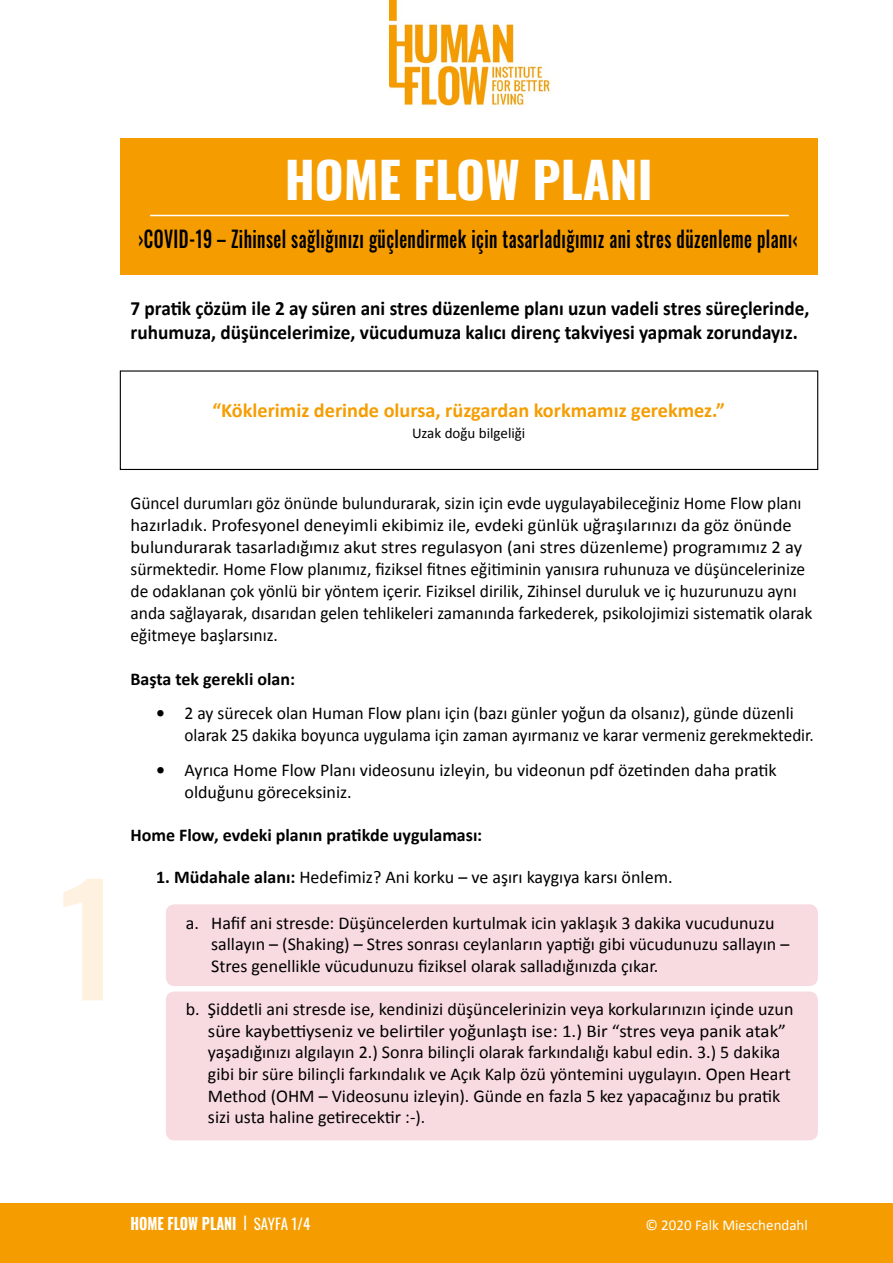
<style>
.page{position:relative;width:893px;height:1263px;background:#fff}
.page>*{position:absolute;margin:0;border:0;box-sizing:border-box;transform-origin:0 0}
.t1{font:500 150px "Oswald";color:#fef1df}
.t2{font:700 49.5px "Oswald";color:#fff}
.t3{font:500 22.65px "Oswald";letter-spacing:.025em;color:#000;scale:.78 1}
.t4{font:700 20.25px/24.3px "Calibri";color:#000;scale:.95 1}
.t5{font:700 20.25px "Calibri";color:#f59d00}
.t6{font:18px/21.6px "Calibri";color:#000}
.t7{font:18px/21.9px "Calibri";color:#000;scale:.96 1}
.t8{font:700 18px "Calibri";color:#000}
.t9{font:700 16.05px "Oswald";color:#fff;scale:.89 1}
.t10{font:15px "Calibri";color:#fff}
.t11{font:15px "Calibri";color:#000}
.s1{font-weight:700}
.s2{font-weight:400;font-size:15px}
</style>
<div class="page">
<div style="left:120px;top:138px;width:698px;height:136px;background:#f59d00"></div>
<div style="left:0;top:1203px;width:893px;height:60px;background:#f59d00"></div>
<img style="left:389px;top:0;width:161px;height:106px">
<hr style="left:150px;top:215px;width:639px;height:1px;background:#fff">
<div style="left:120px;top:370px;width:698px;height:100px;border:1px solid #000"></div>
<div style="left:166px;top:904px;width:652px;height:82px;background:#f8dae1;border-radius:9px"></div>
<div style="left:166px;top:991px;width:652px;height:149px;background:#f8dae1;border-radius:9px"></div>
<p class="t1" style="left:60px;top:861px;width:60px">1</p>
<p class="t2" style="left:285px;top:154px;width:369px">HOME FLOW PLANI</p>
<p class="t3" style="left:139px;top:227px;width:846px">›COVID-19 – Zihinsel sağlığınızı güçlendirmek için tasarladığımız ani stres düzenleme planı‹</p>
<p class="t4" style="left:131px;top:295px;width:716px">7 pratik çözüm ile 2 ay süren ani stres düzenleme planı uzun vadeli stres süreçlerinde, ruhumuza, düşüncelerimize, vücudumuza kalıcı direnç takviyesi yapmak zorundayız.</p>
<p class="t5" style="left:212px;top:396px;width:514px">“Köklerimiz derinde olursa, rüzgardan korkmamız gerekmez.”</p>
<p class="t11" style="left:412px;top:423px;width:115px">Uzak doğu bilgeliği</p>
<p class="t7" style="left:131px;top:492px;width:712px">Güncel durumları göz önünde bulundurarak, sizin için evde uygulayabileceğiniz Home Flow planı hazırladık. Profesyonel deneyimli ekibimiz ile, evdeki günlük uğraşılarınızı da göz önünde bulundurarak tasarladığımız akut stres regulasyon (ani stres düzenleme) programımız 2 ay sürmektedir. Home Flow planımız, fiziksel fitnes eğitiminin yanısıra ruhunuza ve düşüncelerinize de odaklanan çok yönlü bir yöntem içerir. Fiziksel dirilik, Zihinsel duruluk ve iç huzurunuzu aynı anda sağlayarak, dısarıdan gelen tehlikeleri zamanında farkederek, psikolojimizi sistematik olarak eğitmeye başlarsınız.</p>
<p class="t8" style="left:131px;top:666px;width:166px">Başta tek gerekli olan:</p>
<p class="t6" style="left:185px;top:702px;width:631px;text-indent:-28px"><span class="s1">•</span> 2 ay sürecek olan Human Flow planı için (bazı günler yoğun da olsanız), günde düzenli olarak 25 dakika boyunca uygulama için zaman ayırmanız ve karar vermeniz gerekmektedir.</p>
<p class="t6" style="left:185px;top:758px;width:594px;text-indent:-28px"><span class="s1">•</span> Ayrıca Home Flow Planı videosunu izleyin, bu videonun pdf özetinden daha pratik olduğunu göreceksiniz.</p>
<p class="t8" style="left:131px;top:822px;width:353px">Home Flow, evdeki planın pratikde uygulaması:</p>
<p class="t6" style="left:156px;top:866px;width:518px"><span class="s1">1. Müdahale alanı:</span> Hedefimiz? Ani korku – ve aşırı kaygıya karsı önlem.</p>
<p class="t6" style="left:211px;top:911px;width:580px;text-indent:-25px">a. Hafif ani stresde: Düşüncelerden kurtulmak icin yaklaşık 3 dakika vucudunuzu sallayın – (Shaking) – Stres sonrası ceylanların yaptiğı gibi vücudunuzu sallayın –<br>Stres genellikle vücudunuzu fiziksel olarak salladığınızda çıkar.</p>
<p class="t6" style="left:208px;top:998px;width:587px;text-indent:-22px">b. Şiddetli ani stresde ise, kendinizi düşüncelerinizin veya korkularınızın içinde uzun süre kaybettiyseniz ve belirtiler yoğunlaştı ise: 1.) Bir “stres veya panik atak” yaşadığınızı algılayın 2.) Sonra bilinçli olarak farkındalığı kabul edin. 3.) 5 dakika gibi bir süre bilinçli farkındalık ve Açık Kalp özü yöntemini uygulayın. Open Heart Method (OHM – Videosunu izleyin). Günde en fazla 5 kez yapacağınız bu pratik sizi usta haline getirecektir :-).</p>
<p class="t9" style="left:131px;top:1215px;width:203px">HOME FLOW PLANI <span class="s2">| SAYFA 1/4</span></p>
<p class="t10" style="left:645px;top:1214px;width:164px">© 2020 Falk Mieschendahl</p>
</div>
